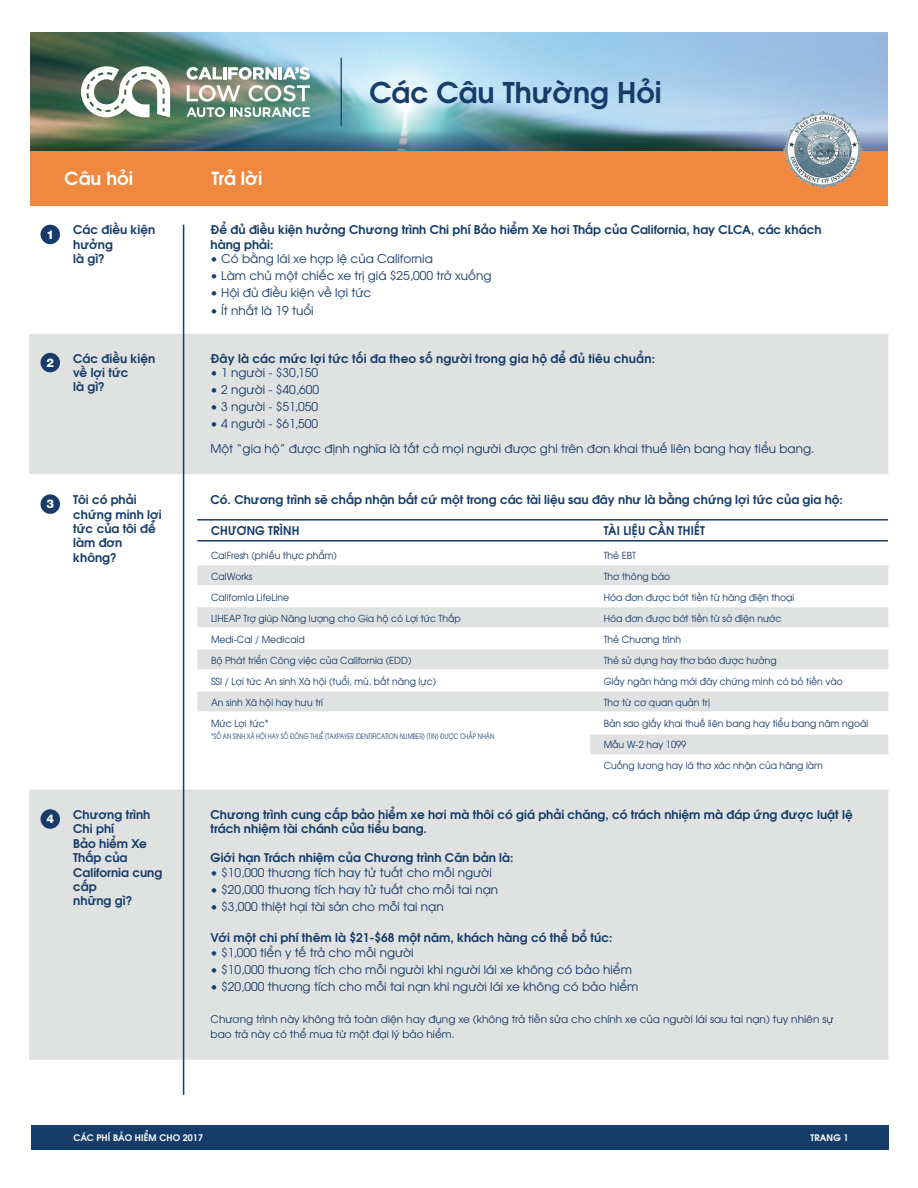
<style>
.page{position:relative;width:918px;height:1188px;background:#fff}
.page>*{position:absolute;margin:0;border:0;box-sizing:border-box;transform-origin:0 0}
.t1{font:700 28.5px "Te X Gyre Adventor";color:#163c69}
.t2{font:700 18px "Te X Gyre Adventor";color:#fff}
.t3{font:700 12px/14.4px "Te X Gyre Adventor";color:#163c69}
.t4{font:12px/24.6px "Te X Gyre Adventor";color:#163c69}
.t5{font:700 12px "Te X Gyre Adventor";color:#163c69;scale:.95 1}
.t6{font:800 12px "Helvetica Neue";color:#fff}
.t7{font:10.5px/15px "Te X Gyre Adventor";color:#163c69}
.t8{font:9.75px/21px "Te X Gyre Adventor";color:#163c69;scale:.95 1}
.t9{font:700 9px "Te X Gyre Adventor";letter-spacing:.015em;color:#fff}
.t10{font:7.5px "Te X Gyre Adventor";letter-spacing:.015em;color:#163c69;scale:.75 1}
</style>
<div class="page">
<div style="left:31px;top:1125px;width:858px;height:25px;background:#163c69"></div>
<img style="left:30px;top:33px;width:858px;height:97px">
<img style="left:30px;top:130px;width:858px;height:21px">
<div style="left:30px;top:151px;width:858px;height:54px;background:#f08840"></div>
<svg style="left:81px;top:66px;width:89px;height:51px"></svg>
<svg style="left:187px;top:67px;width:123px;height:50px"></svg>
<hr style="left:341px;top:58px;width:1px;height:68px;background:#183b6a">
<img style="left:782px;top:108px;width:82px;height:82px">
<div style="left:29px;top:334px;width:860px;height:140px;background:#e0e2e1"></div>
<div style="left:29px;top:790px;width:860px;height:270px;background:#e0e2e1"></div>
<div style="left:590px;top:734px;width:299px;height:20px;background:#e0e2e1;border:2px solid #e0e2e1"></div>
<div style="left:197px;top:692px;width:692px;height:19px;background:#e0e2e1"></div>
<div style="left:197px;top:649px;width:692px;height:20px;background:#e0e2e1;border:2px solid #e0e2e1"></div>
<div style="left:197px;top:607px;width:692px;height:20px;background:#e0e2e1"></div>
<div style="left:197px;top:565px;width:692px;height:20px;background:#e0e2e1"></div>
<hr style="left:183px;top:225px;width:1px;height:870px;background:#163c69">
<div style="left:41px;top:225px;width:19px;height:19px;background:#183b6a;border-radius:50%"></div>
<div style="left:41px;top:353px;width:19px;height:19px;background:#183b6a;border-radius:50%"></div>
<div style="left:41px;top:494px;width:19px;height:20px;background:#183b6a;border-radius:50%"></div>
<div style="left:41px;top:809px;width:19px;height:20px;background:#183b6a;border-radius:50%"></div>
<hr style="left:197px;top:540px;width:691px;height:2px;background:#183b6a">
<hr style="left:197px;top:519px;width:691px;height:2px;background:#183b6a">
<h1 class="t1" style="left:369px;top:68px;width:294px">Các Câu Thường Hỏi</h1>
<h2 class="t2" style="left:65px;top:163px;width:70px">Câu hỏi</h2>
<h2 class="t2" style="left:211px;top:163px;width:53px">Trả lời</h2>
<p class="t6" style="left:46px;top:227px;width:9px">1</p>
<p class="t3" style="left:73px;top:222px;width:84px">Các điều kiện hưởng<br>là gì?</p>
<p class="t6" style="left:46px;top:355px;width:9px">2</p>
<p class="t3" style="left:73px;top:350px;width:84px">Các điều kiện về lợi tức<br>là gì?</p>
<p class="t6" style="left:46px;top:497px;width:9px">3</p>
<p class="t3" style="left:73px;top:491px;width:90px">Tôi có phải chứng minh lợi tức của tôi để làm đơn không?</p>
<p class="t6" style="left:46px;top:812px;width:9px">4</p>
<p class="t3" style="left:73px;top:806px;width:91px">Chương trình<br>Chi phí<br>Bảo hiểm Xe<br>Thấp của<br>California cung cấp<br>những gì?</p>
<p class="t3" style="left:211px;top:222px;width:613px">Để đủ điều kiện hưởng Chương trình Chi phí Bảo hiểm Xe hơi Thấp của California, hay CLCA, các khách hàng phải:</p>
<p class="t4" style="left:211px;top:246px;width:224px">• Có bằng lái xe hợp lệ của California</p>
<p class="t4" style="left:211px;top:263px;width:282px">• Làm chủ một chiếc xe trị giá $25,000 trở xuống</p>
<p class="t4" style="left:211px;top:280px;width:162px">• Hội đủ điều kiện về lợi tức</p>
<p class="t4" style="left:211px;top:297px;width:105px">• Ít nhất là 19 tuổi</p>
<p class="t3" style="left:211px;top:350px;width:446px">Đây là các mức lợi tức tối đa theo số người trong gia hộ để đủ tiêu chuẩn:</p>
<p class="t4" style="left:211px;top:360px;width:109px">• 1 người - $30,150</p>
<p class="t4" style="left:211px;top:377px;width:110px">• 2 người - $40,600</p>
<p class="t4" style="left:211px;top:394px;width:109px">• 3 người - $51,050</p>
<p class="t4" style="left:211px;top:411px;width:605px">• 4 người - $61,500<br>Một “gia hộ” được định nghĩa là tất cả mọi người được ghi trên đơn khai thuế liên bang hay tiểu bang.</p>
<p class="t3" style="left:211px;top:491px;width:634px">Có. Chương trình sẽ chấp nhận bất cứ một trong các tài liệu sau đây như là bằng chứng lợi tức của gia hộ:</p>
<p class="t5" style="left:211px;top:521px;width:95px">CHƯƠNG TRÌNH</p>
<p class="t8" style="left:211px;top:545px;width:264px">CalFresh (phiếu thực phẩm)<br>CalWorks<br>California LifeLine<br>LIHEAP Trợ giúp Năng lượng cho Gia hộ có Lợi tức Thấp<br>Medi-Cal / Medicaid<br>Bộ Phát triển Công việc của California (EDD)<br>SSI / Lợi tức An sinh Xã hội (tuổi, mù, bất năng lực)<br>An sinh Xã hội hay hưu trí<br>Mức Lợi tức*</p>
<p class="t10" style="left:211px;top:731px;width:379px">*SỐ AN SINH XÃ HỘI HAY SỐ ĐÓNG THUẾ (TAXPAYER IDENTIFICATION NUMBER) (TIN) ĐƯỢC CHẤP NHẬN</p>
<p class="t5" style="left:604px;top:521px;width:108px">TÀI LIỆU CẦN THIẾT</p>
<p class="t8" style="left:604px;top:545px;width:280px">Thẻ EBT<br>Thơ thông báo<br>Hóa đơn được bớt tiền từ hãng điện thoại<br>Hóa đơn được bớt tiền từ sở điện nước<br>Thẻ Chương trình<br>Thẻ sử dụng hay thơ báo được hưởng<br>Giấy ngân hàng mới đây chứng minh có bỏ tiền vào<br>Thơ từ cơ quan quản trị<br>Bản sao giấy khai thuế liên bang hay tiểu bang năm ngoái<br>Mẫu W-2 hay 1099<br>Cuống lương hay lá thơ xác nhận của hãng làm</p>
<p class="t3" style="left:211px;top:806px;width:644px">Chương trình cung cấp bảo hiểm xe hơi mà thôi có giá phải chăng, có trách nhiệm mà đáp ứng được luật lệ trách nhiệm tài chánh của tiểu bang.</p>
<p class="t3" style="left:211px;top:849px;width:304px">Giới hạn Trách nhiệm của Chương trình Căn bản là:</p>
<p class="t4" style="left:211px;top:859px;width:283px">• $10,000 thương tích hay tử tuất cho mỗi người</p>
<p class="t4" style="left:211px;top:876px;width:289px">• $20,000 thương tích hay tử tuất cho mỗi tai nạn</p>
<p class="t4" style="left:211px;top:893px;width:235px">• $3,000 thiệt hại tài sản cho mỗi tai nạn</p>
<p class="t3" style="left:211px;top:930px;width:403px">Với một chi phí thêm là $21-$68 một năm, khách hàng có thể bổ túc:</p>
<p class="t4" style="left:211px;top:939px;width:205px">• $1,000 tiển y tế trả cho mỗi người</p>
<p class="t4" style="left:211px;top:956px;width:423px">• $10,000 thương tích cho mỗi người khi người lái xe không có bảo hiểm</p>
<p class="t4" style="left:211px;top:973px;width:429px">• $20,000 thương tích cho mỗi tai nạn khi người lái xe không có bảo hiểm</p>
<p class="t7" style="left:211px;top:1011px;width:624px">Chương trình này không trả toàn diện hay đụng xe (không trả tiền sửa cho chính xe của người lái sau tai nạn) tuy nhiên sự bao trả này có thể mua từ một đại lý bảo hiểm.</p>
<p class="t9" style="left:73px;top:1130px;width:131px">CÁC PHÍ BẢO HIỂM CHO 2017</p>
<p class="t9" style="left:811px;top:1130px;width:40px">TRANG 1</p>
</div>
